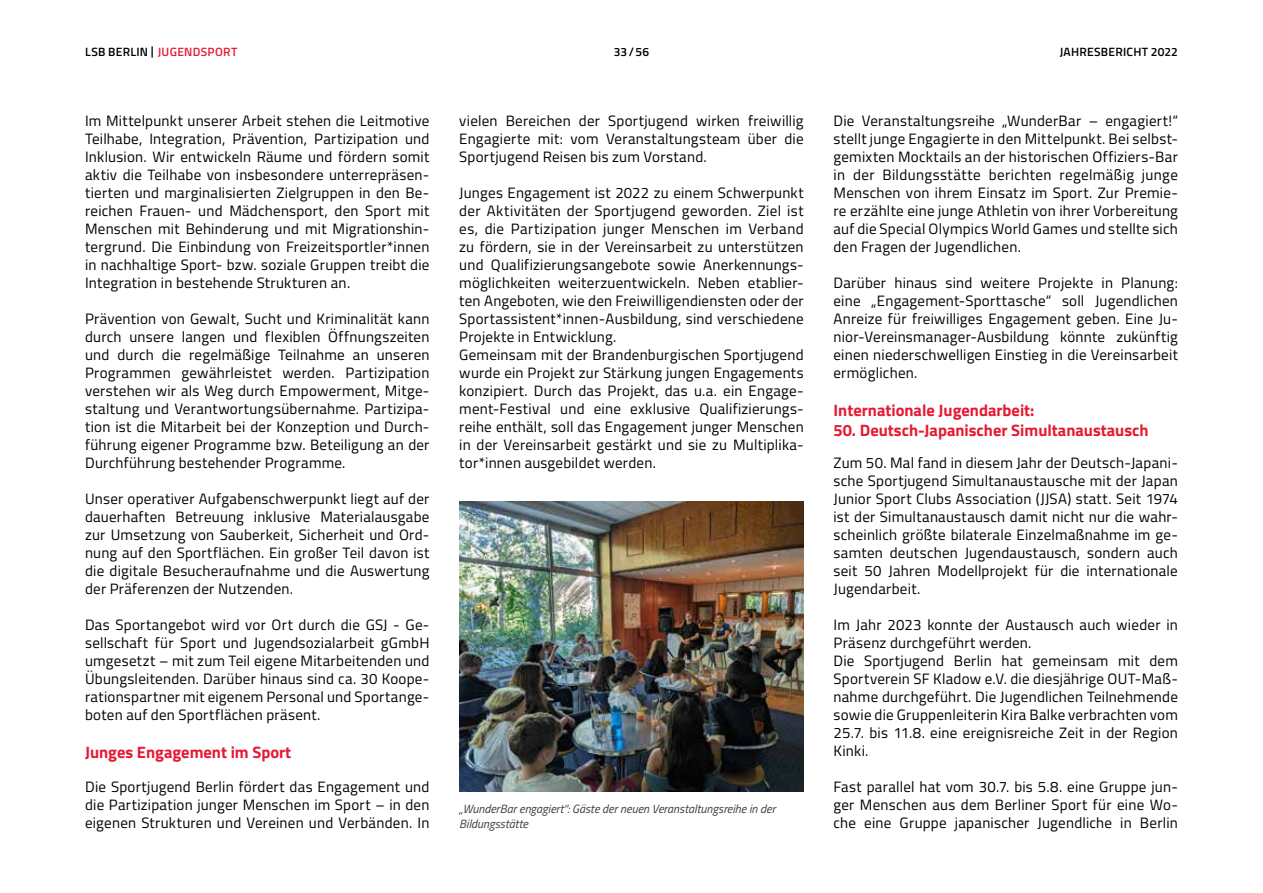
<style>
.page{position:relative;width:1263px;height:893px;background:#fff}
.page>*{position:absolute;margin:0;border:0;box-sizing:border-box;transform-origin:0 0}
.t1{font:700 16.5px "Titillium Web";color:#e51a33}
.t2{font:15px/18px "Titillium Web";letter-spacing:.015em;color:#000;text-align:justify}
.t3{font:italic 12px/14.4px "Titillium Web";color:#3c3c3b}
.t4{font:600 12px "Titillium Web";letter-spacing:.02em;color:#000}
.t5{font:600 12px "Titillium Web";letter-spacing:.025em;color:#e51a33}
.s1{color:#000}
</style>
<div class="page">
<img style="left:459px;top:502px;width:345px;height:289px">
<p class="t5" style="left:85px;top:43px;width:154px"><span class="s1">LSB BERLIN |</span> JUGENDSPORT</p>
<p class="t4" style="left:614px;top:43px;width:37px">33/56</p>
<p class="t4" style="left:1060px;top:43px;width:120px">JAHRESBERICHT 2022</p>
<p class="t2" style="left:85px;top:111px;width:346px">Im Mittelpunkt unserer Arbeit stehen die Leitmotive Teilhabe, Integration, Prävention, Partizipation und Inklusion. Wir entwickeln Räume und fördern somit aktiv die Teilhabe von insbesondere unterrepräsen&shy;tierten und marginalisierten Zielgruppen in den Be&shy;reichen Frauen- und Mädchensport, den Sport mit Menschen mit Behinderung und mit Migrationshin&shy;tergrund. Die Einbindung von Freizeitsportler*innen in nachhaltige Sport- bzw. soziale Gruppen treibt die Integration in bestehende Strukturen an.</p>
<p class="t2" style="left:85px;top:309px;width:346px">Prävention von Gewalt, Sucht und Kriminalität kann durch unsere langen und flexiblen Öffnungszeiten und durch die regelmäßige Teilnahme an unseren Programmen gewährleistet werden. Partizipation verstehen wir als Weg durch Empowerment, Mitge&shy;staltung und Verantwortungsübernahme. Partizipa&shy;tion ist die Mitarbeit bei der Konzeption und Durch&shy;führung eigener Programme bzw. Beteiligung an der Durchführung bestehender Programme.</p>
<p class="t2" style="left:85px;top:489px;width:346px">Unser operativer Aufgabenschwerpunkt liegt auf der dauerhaften Betreuung inklusive Materialausgabe zur Umsetzung von Sauberkeit, Sicherheit und Ord&shy;nung auf den Sportflächen. Ein großer Teil davon ist die digitale Besucheraufnahme und die Auswertung der Präferenzen der Nutzenden.</p>
<p class="t2" style="left:85px;top:615px;width:346px">Das Sportangebot wird vor Ort durch die GSJ - Ge&shy;sellschaft für Sport und Jugendsozialarbeit gGmbH umgesetzt – mit zum Teil eigene Mitarbeitenden und Übungsleitenden. Darüber hinaus sind ca. 30 Koope&shy;rationspartner mit eigenem Personal und Sportange&shy;boten auf den Sportflächen präsent.</p>
<p class="t1" style="left:85px;top:739px;width:208px">Junges Engagement im Sport</p>
<p class="t2" style="left:85px;top:777px;width:346px">Die Sportjugend Berlin fördert das Engagement und die Partizipation junger Menschen im Sport – in den eigenen Strukturen und Vereinen und Verbänden. In</p>
<p class="t2" style="left:459px;top:111px;width:346px">vielen Bereichen der Sportjugend wirken freiwillig Engagierte mit: vom Veranstaltungsteam über die Sportjugend Reisen bis zum Vorstand.</p>
<p class="t2" style="left:459px;top:183px;width:346px;text-align:left">Junges Engagement ist 2022 zu einem Schwerpunkt der Aktivitäten der Sportjugend geworden. Ziel ist es, die Partizipation junger Menschen im Verband zu fördern, sie in der Vereinsarbeit zu unterstützen und Qualifizierungsangebote sowie Anerkennungs&shy;möglichkeiten weiterzuentwickeln. Neben etablier&shy;ten Angeboten, wie den Freiwilligendiensten oder der Sportassistent*innen-Ausbildung, sind verschiedene Projekte in Entwicklung.<br>Gemeinsam mit der Brandenburgischen Sportjugend wurde ein Projekt zur Stärkung jungen Engagements konzipiert. Durch das Projekt, das u.a. ein Engage&shy;ment-Festival und eine exklusive Qualifizierungs&shy;reihe enthält, soll das Engagement junger Menschen in der Vereinsarbeit gestärkt und sie zu Multiplika&shy;tor*innen ausgebildet werden.</p>
<p class="t3" style="left:459px;top:801px;width:318px">„WunderBar engagiert“: Gäste der neuen Veranstaltungsreihe in der<br>Bildungsstätte</p>
<p class="t2" style="left:833px;top:111px;width:346px">Die Veranstaltungsreihe „WunderBar – engagiert!“ stellt junge Engagierte in den Mittelpunkt. Bei selbst&shy;gemixten Mocktails an der historischen Offiziers-Bar in der Bildungsstätte berichten regelmäßig junge Menschen von ihrem Einsatz im Sport. Zur Premie&shy;re erzählte eine junge Athletin von ihrer Vorbereitung auf die Special Olympics World Games und stellte sich den Fragen der Jugendlichen.</p>
<p class="t2" style="left:833px;top:273px;width:346px">Darüber hinaus sind weitere Projekte in Planung: eine „Engagement-Sporttasche“ soll Jugendlichen Anreize für freiwilliges Engagement geben. Eine Ju&shy;nior-Vereinsmanager-Ausbildung könnte zukünftig einen niederschwelligen Einstieg in die Vereinsarbeit ermöglichen.</p>
<p class="t1" style="left:833px;top:397px;width:203px">Internationale Jugendarbeit:</p>
<p class="t1" style="left:833px;top:417px;width:317px">50. Deutsch-Japanischer Simultanaustausch</p>
<p class="t2" style="left:833px;top:453px;width:346px">Zum 50. Mal fand in diesem Jahr der Deutsch-Japani&shy;sche Sportjugend Simultanaustausche mit der Japan Junior Sport Clubs Association (JJSA) statt. Seit 1974 ist der Simultanaustausch damit nicht nur die wahr&shy;scheinlich größte bilaterale Einzelmaßnahme im ge&shy;samten deutschen Jugendaustausch, sondern auch seit 50 Jahren Modellprojekt für die internationale Jugendarbeit.</p>
<p class="t2" style="left:833px;top:615px;width:346px;text-align:left">Im Jahr 2023 konnte der Austausch auch wieder in Präsenz durchgeführt werden.<br>Die Sportjugend Berlin hat gemeinsam mit dem Sportverein SF Kladow e.V. die diesjährige OUT-Maß&shy;nahme durchgeführt. Die Jugendlichen Teilnehmende sowie die Gruppenleiterin Kira Balke verbrachten vom 25.7. bis 11.8. eine ereignisreiche Zeit in der Region Kinki.</p>
<p class="t2" style="left:833px;top:777px;width:346px">Fast parallel hat vom 30.7. bis 5.8. eine Gruppe jun&shy;ger Menschen aus dem Berliner Sport für eine Wo&shy;che eine Gruppe japanischer Jugendliche in Berlin</p>
</div>
